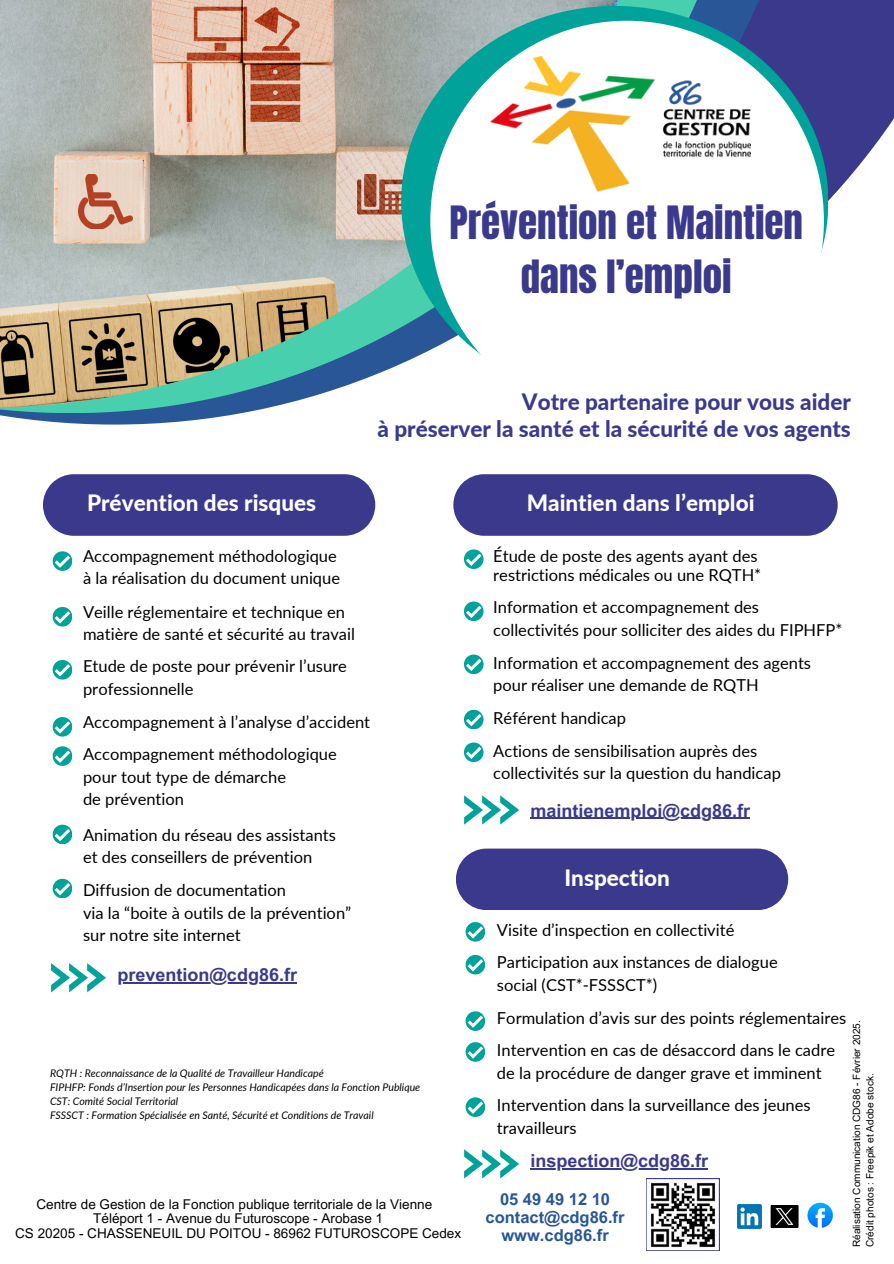
<style>
.page{position:relative;width:894px;height:1264px;background:#fff}
.page>*{position:absolute;margin:0;border:0;box-sizing:border-box;transform-origin:0 0}
.t1{font:39px/54px "Anton";color:#3b398c;text-align:center}
.t2{font:800 22.5px/27px "Lato";color:#3b398c;text-align:right}
.t3{font:800 22.5px "Lato";color:#fff}
.t4{font:700 18px "Arial MT Pro";color:#3b398c}
.t5{font:16.5px/22.5px "Lato";color:#000}
.t6{font:700 16.5px/18px "Arial MT Pro";color:#285697;text-align:center}
.t7{font:13.5px/14.7px "Arial MT Pro";color:#000;text-align:center}
.t8{font:italic 10.5px "Lato";color:#000}
.t9{font:10.05px "Arial MT Pro";color:#000}
</style>
<div class="page">
<svg style="left:813px;top:0;width:80px;height:253px;fill:#3b398c"></svg>
<svg style="left:0;top:0;width:813px;height:424px"></svg>
<svg style="left:0;top:0;width:755px;height:413px"></svg>
<img style="left:0;top:0;width:680px;height:407px">
<div style="left:401px;top:6px;width:426px;height:392px;background:#00a29a;border-radius:50%"></div>
<div style="left:430px;top:21px;width:393px;height:400px;background:#fff;border-radius:50%"></div>
<img style="left:490px;top:56px;width:260px;height:135px">
<div style="left:453px;top:474px;width:384px;height:62px;background:#3b398c"></div>
<svg style="left:464px;top:549px;width:19px;height:19px"></svg>
<svg style="left:464px;top:601px;width:19px;height:19px"></svg>
<svg style="left:464px;top:654px;width:19px;height:19px"></svg>
<svg style="left:464px;top:709px;width:19px;height:20px"></svg>
<svg style="left:464px;top:742px;width:19px;height:19px"></svg>
<svg style="left:51px;top:963px;width:55px;height:29px"></svg>
<svg style="left:465px;top:922px;width:19px;height:19px"></svg>
<svg style="left:465px;top:954px;width:19px;height:20px"></svg>
<svg style="left:465px;top:1011px;width:19px;height:19px"></svg>
<div style="left:456px;top:848px;width:332px;height:62px;background:#3b398c"></div>
<svg style="left:465px;top:1042px;width:19px;height:19px"></svg>
<svg style="left:465px;top:1097px;width:19px;height:19px"></svg>
<svg style="left:53px;top:551px;width:19px;height:19px"></svg>
<svg style="left:53px;top:607px;width:19px;height:19px"></svg>
<svg style="left:43px;top:474px;width:332px;height:62px;background:#444291"></svg>
<svg style="left:53px;top:660px;width:19px;height:19px"></svg>
<svg style="left:53px;top:717px;width:19px;height:19px"></svg>
<svg style="left:53px;top:746px;width:19px;height:19px"></svg>
<svg style="left:53px;top:824px;width:19px;height:19px"></svg>
<svg style="left:53px;top:878px;width:19px;height:19px"></svg>
<img style="left:58px;top:160px;width:86px;height:79px">
<img style="left:79px;top:175px;width:54px;height:54px">
<hr style="left:117px;top:982px;width:180px;height:1px;background:#3b398c">
<svg style="left:464px;top:795px;width:55px;height:29px"></svg>
<hr style="left:530px;top:817px;width:220px;height:1px;background:#3b398c">
<svg style="left:464px;top:1149px;width:55px;height:29px"></svg>
<hr style="left:530px;top:1168px;width:178px;height:1px;background:#3b398c">
<img style="left:737px;top:1204px;width:23px;height:24px">
<img style="left:770px;top:1205px;width:28px;height:22px">
<img style="left:807px;top:1202px;width:26px;height:26px">
<img style="left:650px;top:1182px;width:66px;height:66px">
<p class="t1" style="left:449px;top:196px;width:355px">Prévention et Maintien dans l’emploi</p>
<h4 class="t3" style="left:87px;top:489px;width:230px">Prévention des risques</h4>
<p class="t5" style="left:83px;top:544px;width:258px">Accompagnement méthodologique à la réalisation du document unique</p>
<p class="t5" style="left:83px;top:600px;width:273px">Veille réglementaire et technique en matière de santé et sécurité au travail</p>
<h4 class="t5" style="left:83px;top:655px;width:265px">Etude de poste pour prévenir l’usure professionnelle</h4>
<h1 class="t2" style="left:377px;top:388px;width:474px">Votre partenaire pour vous aider<br>à préserver la santé et la sécurité de vos agents</h1>
<p class="t3" style="left:526px;top:488px;width:229px">Maintien dans l’emploi</p>
<h2 class="t5" style="left:493px;top:547px;width:269px;line-height:18px">Étude de poste des agents ayant des restrictions médicales ou une RQTH*</h2>
<p class="t5" style="left:493px;top:596px;width:350px">Information et accompagnement des collectivités pour solliciter des aides du FIPHFP*</p>
<h2 class="t5" style="left:493px;top:651px;width:319px">Information et accompagnement des agents pour réaliser une demande de RQTH</h2>
<h4 class="t5" style="left:83px;top:710px;width:288px">Accompagnement à l’analyse d’accident</h4>
<p class="t5" style="left:83px;top:742px;width:255px">Accompagnement méthodologique pour tout type de démarche<br>de prévention</p>
<h4 class="t5" style="left:83px;top:823px;width:254px">Animation du réseau des assistants et des conseillers de prévention</h4>
<p class="t5" style="left:83px;top:878px;width:269px">Diffusion de documentation<br>via la “boite à outils de la prévention” sur notre site internet</p>
<p class="t4" style="left:117px;top:967px;width:181px">prevention@cdg86.fr</p>
<h4 class="t5" style="left:493px;top:706px;width:134px">Référent handicap</h4>
<h2 class="t5" style="left:493px;top:739px;width:289px">Actions de sensibilisation auprès des collectivités sur la question du handicap</h2>
<h4 class="t4" style="left:530px;top:803px;width:221px">maintienemploi@cdg86.fr</h4>
<h4 class="t3" style="left:564px;top:863px;width:107px">Inspection</h4>
<h4 class="t5" style="left:497px;top:918px;width:239px">Visite d’inspection en collectivité</h4>
<p class="t5" style="left:497px;top:950px;width:282px">Participation aux instances de dialogue social (CST*-FSSSCT*)</p>
<p class="t5" style="left:497px;top:1005px;width:351px">Formulation d’avis sur des points réglementaires</p>
<p class="t9" style="left:852px;top:1247px;width:228px;rotate:-90deg">Réalisation Communication CDG86 - Février 2025.</p>
<h4 class="t5" style="left:497px;top:1038px;width:339px">Intervention en cas de désaccord dans le cadre de la procédure de danger grave et imminent</h4>
<p class="t5" style="left:497px;top:1093px;width:315px">Intervention dans la surveillance des jeunes travailleurs</p>
<p class="t8" style="left:50px;top:1066px;width:275px">RQTH : Reconnaissance de la Qualité de Travailleur Handicapé</p>
<p class="t8" style="left:50px;top:1080px;width:371px">FIPHFP: Fonds d’Insertion pour les Personnes Handicapées dans la Fonction Publique</p>
<h4 class="t8" style="left:50px;top:1094px;width:130px">CST: Comité Social Territorial</h4>
<h4 class="t8" style="left:50px;top:1108px;width:325px">FSSSCT : Formation Spécialisée en Santé, Sécurité et Conditions de Travail</h4>
<p class="t9" style="left:865px;top:1247px;width:175px;rotate:-90deg">Crédit photos : Freepik et Adobe stock.</p>
<p class="t4" style="left:530px;top:1154px;width:179px">inspection@cdg86.fr</p>
<h4 class="t7" style="left:15px;top:1198px;width:447px">Centre de Gestion de la Fonction publique territoriale de la Vienne<br>Téléport 1 - Avenue du Futuroscope - Arobase 1<br>CS 20205 - CHASSENEUIL DU POITOU - 86962 FUTUROSCOPE Cedex</h4>
<p class="t6" style="left:485px;top:1192px;width:140px">05 49 49 12 10 contact@cdg86.fr www.cdg86.fr</p>
</div>
